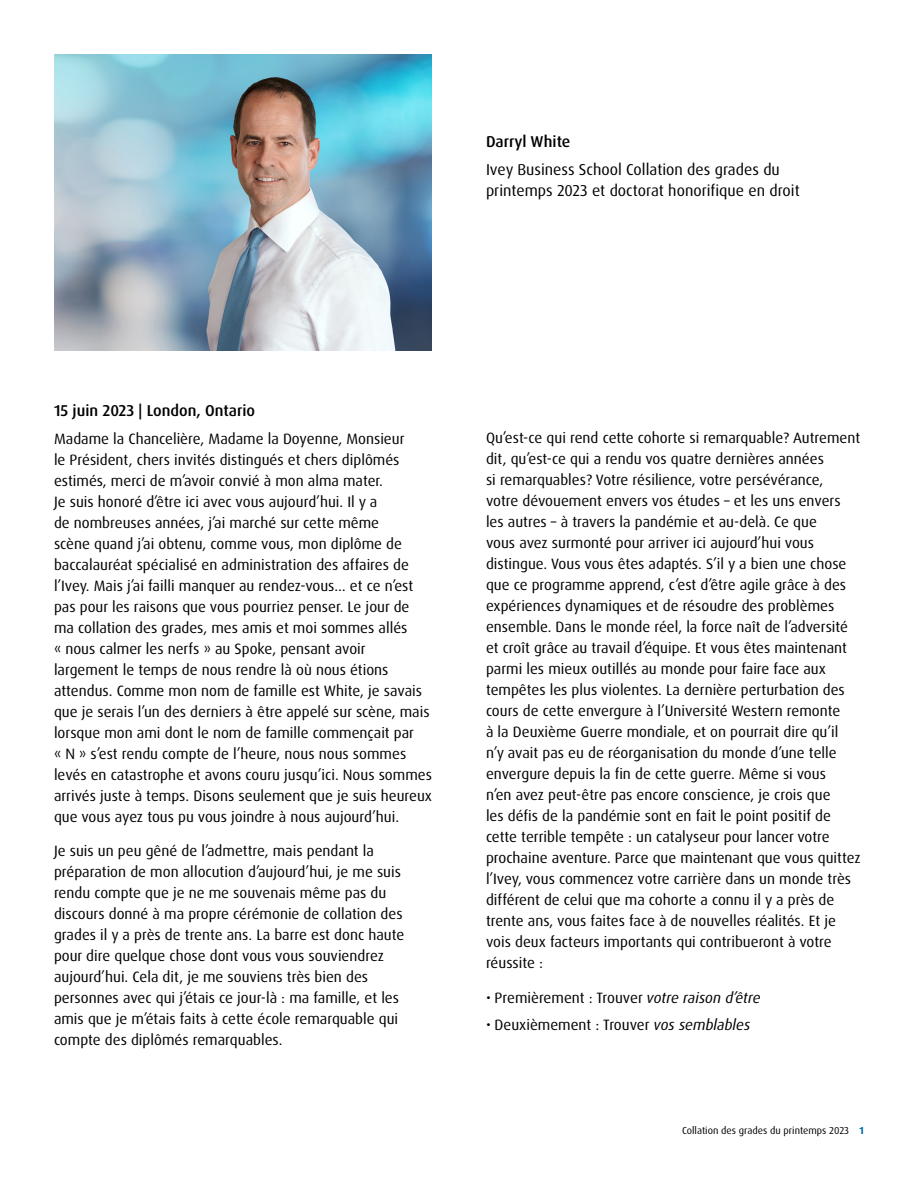
<style>
.page{position:relative;width:918px;height:1188px;background:#fff}
.page>*{position:absolute;margin:0;border:0;box-sizing:border-box;transform-origin:0 0}
.ACC_Body-P{font:15.75px/21px "Dax Pro";color:#000}
.ACC_DW_title-H1{font:500 15.75px "Dax Pro";color:#000}
.ACC_Body-P-2{font:15px/21px "Dax Pro";color:#000}
.t1{font:10.2px "Dax Pro";color:#000}
.s1{font-style:italic}
.s2{font-weight:700;color:#0069aa}
</style>
<div class="page">
<img style="left:54px;top:54px;width:378px;height:297px">
<h1 class="ACC_DW_title-H1" style="left:486px;top:132px;width:86px">Darryl White</h1>
<p class="ACC_Body-P" style="left:486px;top:159px;width:315px">Ivey Business School Collation des grades du printemps 2023 et doctorat honorifique en droit</p>
<h1 class="ACC_DW_title-H1" style="left:54px;top:400px;width:203px">15 juin 2023 | London, Ontario</h1>
<p class="ACC_Body-P-2" style="left:54px;top:428px;width:380px">Madame la Chancelière, Madame la Doyenne, Monsieur<br>le Président, chers invités distingués et chers diplômés estimés, merci de m’avoir convié à mon alma mater.<br>Je suis honoré d’être ici avec vous aujourd’hui. Il y a<br>de nombreuses années, j’ai marché sur cette même<br>scène quand j’ai obtenu, comme vous, mon diplôme de baccalauréat spécialisé en administration des affaires de l’Ivey. Mais j’ai failli manquer au rendez-vous… et ce n’est pas pour les raisons que vous pourriez penser. Le jour de ma collation des grades, mes amis et moi sommes allés<br>« nous calmer les nerfs » au Spoke, pensant avoir largement le temps de nous rendre là où nous étions attendus. Comme mon nom de famille est White, je savais que je serais l’un des derniers à être appelé sur scène, mais lorsque mon ami dont le nom de famille commençait par<br>« N » s’est rendu compte de l’heure, nous nous sommes levés en catastrophe et avons couru jusqu’ici. Nous sommes arrivés juste à temps. Disons seulement que je suis heureux que vous ayez tous pu vous joindre à nous aujourd’hui.</p>
<p class="ACC_Body-P-2" style="left:54px;top:841px;width:352px">Je suis un peu gêné de l’admettre, mais pendant la préparation de mon allocution d’aujourd’hui, je me suis rendu compte que je ne me souvenais même pas du discours donné à ma propre cérémonie de collation des grades il y a près de trente ans. La barre est donc haute pour dire quelque chose dont vous vous souviendrez aujourd’hui. Cela dit, je me souviens très bien des personnes avec qui j’étais ce jour-là : ma famille, et les amis que je m’étais faits à cette école remarquable qui compte des diplômés remarquables.</p>
<p class="ACC_Body-P-2" style="left:486px;top:427px;width:376px">Qu’est-ce qui rend cette cohorte si remarquable? Autrement dit, qu’est-ce qui a rendu vos quatre dernières années<br>si remarquables? Votre résilience, votre persévérance,<br>votre dévouement envers vos études – et les uns envers les autres – à travers la pandémie et au-delà. Ce que<br>vous avez surmonté pour arriver ici aujourd’hui vous distingue. Vous vous êtes adaptés. S’il y a bien une chose que ce programme apprend, c’est d’être agile grâce à des expériences dynamiques et de résoudre des problèmes ensemble. Dans le monde réel, la force naît de l’adversité et croît grâce au travail d’équipe. Et vous êtes maintenant parmi les mieux outillés au monde pour faire face aux tempêtes les plus violentes. La dernière perturbation des cours de cette envergure à l’Université Western remonte<br>à la Deuxième Guerre mondiale, et on pourrait dire qu’il<br>n’y avait pas eu de réorganisation du monde d’une telle envergure depuis la fin de cette guerre. Même si vous<br>n’en avez peut-être pas encore conscience, je crois que<br>les défis de la pandémie sont en fait le point positif de cette terrible tempête : un catalyseur pour lancer votre prochaine aventure. Parce que maintenant que vous quittez l’Ivey, vous commencez votre carrière dans un monde très différent de celui que ma cohorte a connu il y a près de trente ans, vous faites face à de nouvelles réalités. Et je vois deux facteurs importants qui contribueront à votre réussite :</p>
<p class="ACC_Body-P-2" style="left:486px;top:987px;width:276px">• Premièrement : Trouver <span class="s1">votre raison d’être</span></p>
<p class="ACC_Body-P-2" style="left:486px;top:1014px;width:266px">• Deuxièmement : Trouver <span class="s1">vos semblables</span></p>
<p class="t1" style="left:682px;top:1124px;width:183px">Collation des grades du printemps 2023 <span class="s2">1</span></p>
</div>
